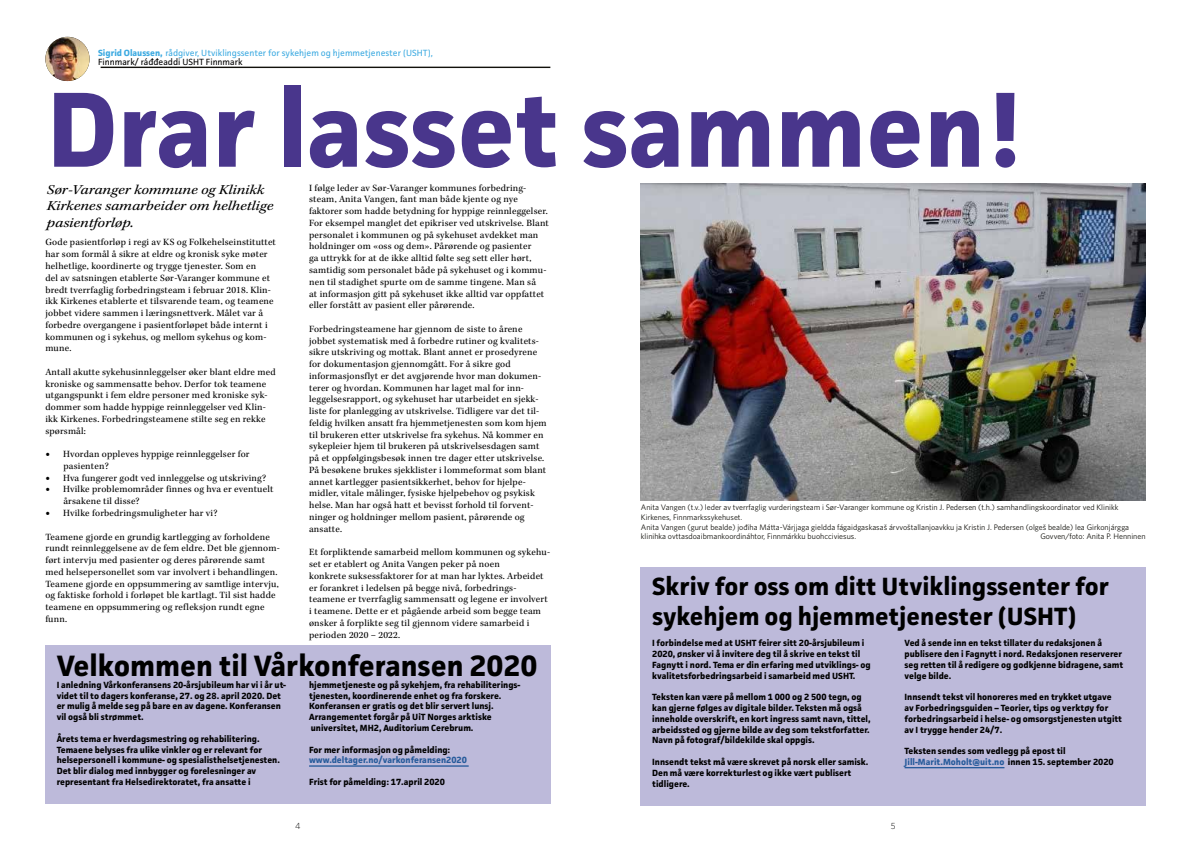
<style>
.page{position:relative;width:1191px;height:842px;background:#fff}
.page>*{position:absolute;margin:0;border:0;box-sizing:border-box;transform-origin:0 0}
.t1{font:700 107px "Facit";color:#49368c}
.t2{font:700 29.5px "Facit";color:#000}
.t3{font:700 25px/30px "Facit";color:#000}
.t4{font:italic 14px/16.8px "Kepler Std";color:#000;scale:1.15 1}
.t5{font:9.8px/11.8px "Kepler Std";letter-spacing:.02em;color:#000}
.t6{font:700 9px/10.8px "Facit";color:#000}
.t7{font:9px/9px "Facit";color:#3daae1}
.t8{font:700 9px "Facit";color:#275b9b}
.t9{font:300 9px "Whitney";color:#000}
.t10{font:8px/9.6px "Whitney";color:#12110c}
.s1{font-weight:700}
.s2{color:#000}
.s3{font-family:"Minion Pro";font-size:12px}
.s4{color:#275b9b}
</style>
<div class="page">
<img style="left:45px;top:37px;width:45px;height:44px;border-radius:22px">
<hr style="left:101px;top:67px;width:449px;height:1px;background:#12110c">
<img style="left:641px;top:184px;width:504px;height:316px">
<div style="left:45px;top:645px;width:505px;height:159px;background:#bdbada"></div>
<hr style="left:309px;top:765px;width:160px;height:2px;background:#275b9b">
<div style="left:641px;top:567px;width:504px;height:239px;background:#bdbada"></div>
<hr style="left:904px;top:767px;width:100px;height:1px;background:#275b9b">
<p class="t7" style="left:98px;top:48px;width:336px"><span class="s1">Sigrid Olaussen,</span> rådgiver, Utviklingssenter for sykehjem og hjemmetjenester (USHT),<br><span class="s2">Finnmark/ ráđđeaddi USHT Finnmark</span></p>
<h1 class="t1" style="left:47px;top:63px;width:975px">Drar lasset sammen!</h1>
<p class="t5" style="left:309px;top:182px;width:241px">I følge leder av Sør-Varanger kommunes forbedring&shy;steam, Anita Vangen, fant man både kjente og nye faktorer som hadde betydning for hyppige reinnleggelser.<br>For eksempel manglet det epikriser ved utskrivelse. Blant personalet i kommunen og på sykehuset avdekket man holdninger om «oss og dem». Pårørende og pasienter<br>ga uttrykk for at de ikke alltid følte seg sett eller hørt, samtidig som personalet både på sykehuset og i kommu&shy;nen til stadighet spurte om de samme tingene. Man så<br>at informasjon gitt på sykehuset ikke alltid var oppfattet eller forstått av pasient eller pårørende.</p>
<p class="t5" style="left:309px;top:323px;width:239px">Forbedringsteamene har gjennom de siste to årene jobbet systematisk med å forbedre rutiner og kvalitets&shy;sikre utskriving og mottak. Blant annet er prosedyrene for dokumentasjon gjennomgått. For å sikre god informasjonsflyt er det avgjørende hvor man dokumen&shy;terer og hvordan. Kommunen har laget mal for inn&shy;leggelsesrapport, og sykehuset har utarbeidet en sjekk&shy;liste for planlegging av utskrivelse. Tidligere var det til&shy;feldig hvilken ansatt fra hjemmetjenesten som kom hjem til brukeren etter utskrivelse fra sykehus. Nå kommer en sykepleier hjem til brukeren på utskrivelsesdagen samt på et oppfølgingsbesøk innen tre dager etter utskrivelse.<br>På besøkene brukes sjekklister i lommeformat som blant annet kartlegger pasientsikkerhet, behov for hjelpe&shy;midler, vitale målinger, fysiske hjelpebehov og psykisk helse. Man har også hatt et bevisst forhold til forvent&shy;ninger og holdninger mellom pasient, pårørende og ansatte.</p>
<p class="t5" style="left:309px;top:547px;width:242px">Et forpliktende samarbeid mellom kommunen og sykehu&shy;set er etablert og Anita Vangen peker på noen<br>konkrete suksessfaktorer for at man har lyktes. Arbeidet er forankret i ledelsen på begge nivå, forbedrings&shy;teamene er tverrfaglig sammensatt og legene er involvert i teamene. Dette er et pågående arbeid som begge team ønsker å forplikte seg til gjennom videre samarbeid i perioden 2020 – 2022.</p>
<h3 class="t4" style="left:47px;top:181px;width:199px">Sør-Varanger kommune og Klinikk<br>Kirkenes samarbeider om helhetlige pasientforløp.</h3>
<p class="t5" style="left:45px;top:237px;width:232px">Gode pasientforløp i regi av KS og Folkehelseinstituttet har som formål å sikre at eldre og kronisk syke møter helhetlige, koordinerte og trygge tjenester. Som en<br>del av satsningen etablerte Sør-Varanger kommune et bredt tverrfaglig forbedringsteam i februar 2018. Klin&shy;ikk Kirkenes etablerte et tilsvarende team, og teamene jobbet videre sammen i læringsnettverk. Målet var å forbedre overgangene i pasientforløpet både internt i kommunen og i sykehus, og mellom sykehus og kom&shy;mune.</p>
<p class="t5" style="left:45px;top:366px;width:232px">Antall akutte sykehusinnleggelser øker blant eldre med kroniske og sammensatte behov. Derfor tok teamene utgangspunkt i fem eldre personer med kroniske syk&shy;dommer som hadde hyppige reinnleggelser ved Klin&shy;ikk Kirkenes. Forbedringsteamene stilte seg en rekke spørsmål:</p>
<p class="t5" style="left:63px;top:449px;width:188px;text-indent:-18px"><span class="s3">•</span> Hvordan oppleves hyppige reinnleggelser for pasienten?</p>
<p class="t5" style="left:45px;top:472px;width:222px"><span class="s3">•</span> Hva fungerer godt ved innleggelse og utskriving?</p>
<p class="t5" style="left:63px;top:484px;width:211px;text-indent:-18px"><span class="s3">•</span> Hvilke problemområder finnes og hva er eventuelt årsakene til disse?</p>
<p class="t5" style="left:45px;top:507px;width:173px"><span class="s3">•</span> Hvilke forbedringsmuligheter har vi?</p>
<p class="t5" style="left:45px;top:531px;width:236px">Teamene gjorde en grundig kartlegging av forholdene rundt reinnleggelsene av de fem eldre. Det ble gjennom&shy;ført intervju med pasienter og deres pårørende samt med helsepersonellet som var involvert i behandlingen.<br>Teamene gjorde en oppsummering av samtlige intervju, og faktiske forhold i forløpet ble kartlagt. Til sist hadde teamene en oppsummering og refleksjon rundt egne funn.</p>
<p class="t10" style="left:641px;top:502px;width:490px">Anita Vangen (t.v.) leder av tverrfaglig vurderingsteam i Sør-Varanger kommune og Kristin J. Pedersen (t.h.) samhandlingskoordinator ved Klinikk Kirkenes, Finnmarkssykehuset.<br>Anita Vangen (gurut bealde) jođiha Mátta-Várjjaga gieldda fágaidgaskasaš árvvoštallanjoavkku ja Kristin J. Pedersen (olgeš bealde) lea Girkonjárgga klinihka ovttasdoaibmankoordináhtor, Finnmárkku buohcciviesus.</p>
<p class="t10" style="left:1040px;top:531px;width:107px">Govven/foto: Anita P. Henninen</p>
<h3 class="t3" style="left:652px;top:571px;width:458px">Skriv for oss om ditt Utviklingssenter for sykehjem og hjemmetjenester (USHT)</h3>
<p class="t6" style="left:904px;top:637px;width:220px">Ved å sende inn en tekst tillater du redaksjonen å publisere den i Fagnytt i nord. Redaksjonen reserverer seg retten til å redigere og godkjenne bidragene, samt velge bilde.</p>
<p class="t6" style="left:904px;top:691px;width:219px">Innsendt tekst vil honoreres med en trykket utgave av Forbedringsguiden – Teorier, tips og verktøy for forbedringsarbeid i helse- og omsorgstjenesten utgitt av I trygge hender 24/7.</p>
<p class="t6" style="left:904px;top:745px;width:211px">Teksten sendes som vedlegg på epost til<br><span class="s4">Jill-Marit.Moholt@uit.no</span> innen 15. september 2020</p>
<p class="t6" style="left:652px;top:637px;width:220px">I forbindelse med at USHT feirer sitt 20-årsjubileum i 2020, ønsker vi å invitere deg til å skrive en tekst til Fagnytt i nord. Tema er din erfaring med utviklings- og kvalitetsforbedringsarbeid i samarbeid med USHT.</p>
<p class="t6" style="left:652px;top:691px;width:220px">Teksten kan være på mellom 1 000 og 2 500 tegn, og kan gjerne følges av digitale bilder. Teksten må også inneholde overskrift, en kort ingress samt navn, tittel, arbeidssted og gjerne bilde av deg som tekstforfatter.<br>Navn på fotograf/bildekilde skal oppgis.</p>
<p class="t6" style="left:652px;top:756px;width:218px">Innsendt tekst må være skrevet på norsk eller samisk.<br>Den må være korrekturlest og ikke vært publisert tidligere.</p>
<h2 class="t2" style="left:57px;top:647px;width:482px">Velkommen til Vårkonferansen 2020</h2>
<p class="t6" style="left:309px;top:679px;width:213px">hjemmetjeneste og på sykehjem, fra rehabiliterings&shy;tjenesten, koordinerende enhet og fra forskere.<br>Konferansen er gratis og det blir servert lunsj.<br>Arrangementet forgår på UiT Norges arktiske universitet, MH2, Auditorium Cerebrum.</p>
<p class="t6" style="left:309px;top:744px;width:143px">For mer informasjon og påmelding:</p>
<p class="t8" style="left:309px;top:755px;width:159px">www.deltager.no/varkonferansen2020</p>
<p class="t6" style="left:309px;top:776px;width:137px">Frist for påmelding: 17.april 2020</p>
<p class="t6" style="left:57px;top:679px;width:231px">I anledning Vårkonferansens 20-årsjubileum har vi i år ut&shy;videt til to dagers konferanse, 27. og 28. april 2020. Det er mulig å melde seg på bare en av dagene. Konferansen vil også bli strømmet.</p>
<p class="t6" style="left:57px;top:733px;width:225px">Årets tema er hverdagsmestring og rehabilitering.<br>Temaene belyses fra ulike vinkler og er relevant for helsepersonell i kommune- og spesialisthelsetjenesten.<br>Det blir dialog med innbygger og forelesninger av representant fra Helsedirektoratet, fra ansatte i</p>
<p class="t9" style="left:295px;top:820px;width:7px">4</p>
<p class="t9" style="left:890px;top:820px;width:6px">5</p>
</div>
